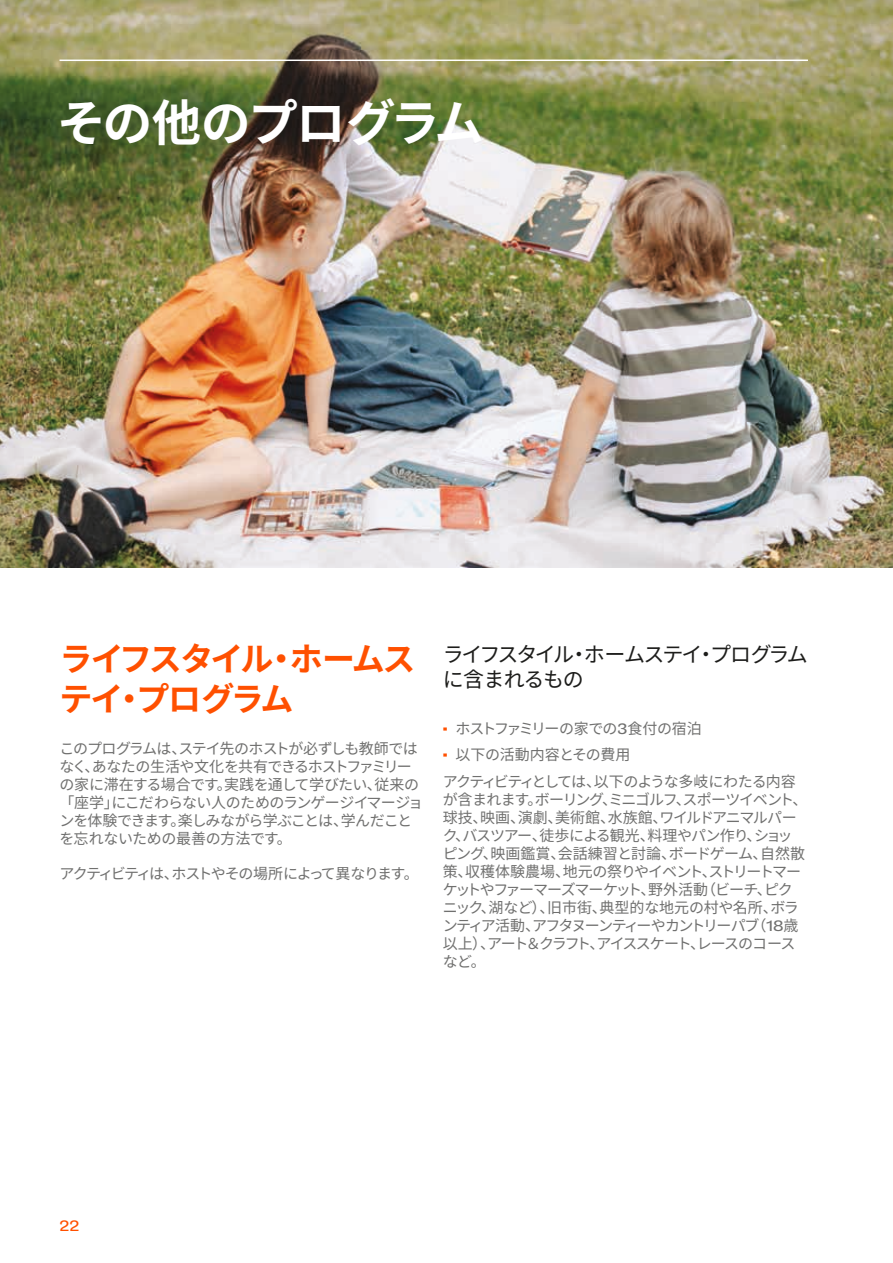
<style>
.page{position:relative;width:893px;height:1263px;background:#fff}
.page>*{position:absolute;margin:0;border:0;box-sizing:border-box;transform-origin:0 0}
.t1{font:700 49.5px "Noto Sans CJ Kjp";letter-spacing:-.04em;color:#fff}
.t2{font:700 33px/39.6px "Noto Sans CJ Kjp";letter-spacing:-.08em;color:#ff5000}
.t3{font:21px/25.2px "Noto Sans CJ Kjp";letter-spacing:-.08em;color:#1d1d1b}
.t4{font:15px/18px "Noto Sans CJ Kjp";letter-spacing:-.06em;color:#70706f}
.t5{font:15px "Noto Sans CJ Kjp";letter-spacing:-.105em;color:#70706f}
.t6{font:15px "Campaign";color:#ff5000}
.s1{font-family:"Campaign";font-weight:700;color:#ff5000}
.s2{font-family:"Campaign"}
</style>
<div class="page">
<img style="left:0;top:0;width:893px;height:567px">
<hr style="left:60px;top:60px;width:748px;height:1px;background:#fff">
<h1 class="t1" style="left:57px;top:94px;width:428px">その他のプログラム</h1>
<h2 class="t2" style="left:60px;top:640px;width:357px">ライフスタイル・ホームステイ・プログラム</h2>
<p class="t4" style="left:60px;top:739px;width:365px">このプログラムは、ステイ先のホストが必ずしも教師ではなく、あなたの生活や文化を共有できるホストファミリーの家に滞在する場合です。実践を通して学びたい、従来の「座学」にこだわらない人のためのランゲージイマージョンを体験できます。楽しみながら学ぶことは、学んだことを忘れないための最善の方法です。</p>
<p class="t5" style="left:60px;top:865px;width:361px">アクティビティは、ホストやその場所によって異なります。</p>
<h3 class="t3" style="left:443px;top:642px;width:367px">ライフスタイル・ホームステイ・プログラムに含まれるもの</h3>
<p class="t4" style="left:443px;top:719px;width:261px"><span class="s1">•</span> ホストファミリーの家での<span class="s2">3</span>食付の宿泊</p>
<p class="t4" style="left:443px;top:742px;width:355px;line-height:26.5px"><span class="s1">•</span> 以下の活動内容とその費用<br>アクティビティとしては、以下のような多岐にわたる内容</p>
<p class="t4" style="left:443px;top:790px;width:366px">が含まれます。ボーリング、ミニゴルフ、スポーツイベント、球技、映画、演劇、美術館、水族館、ワイルドアニマルパーク、バスツアー、徒歩による観光、料理やパン作り、ショッピング、映画鑑賞、会話練習と討論、ボードゲーム、自然散策、収穫体験農場、地元の祭りやイベント、ストリートマーケットやファーマーズマーケット、野外活動（ビーチ、ピクニック、湖など）、旧市街、典型的な地元の村や名所、ボランティア活動、アフタヌーンティーやカントリーパブ（<span class="s2">18</span>歳以上）、アート＆クラフト、アイススケート、レースのコースなど。</p>
<p class="t6" style="left:60px;top:1217px;width:21px">22</p>
</div>
